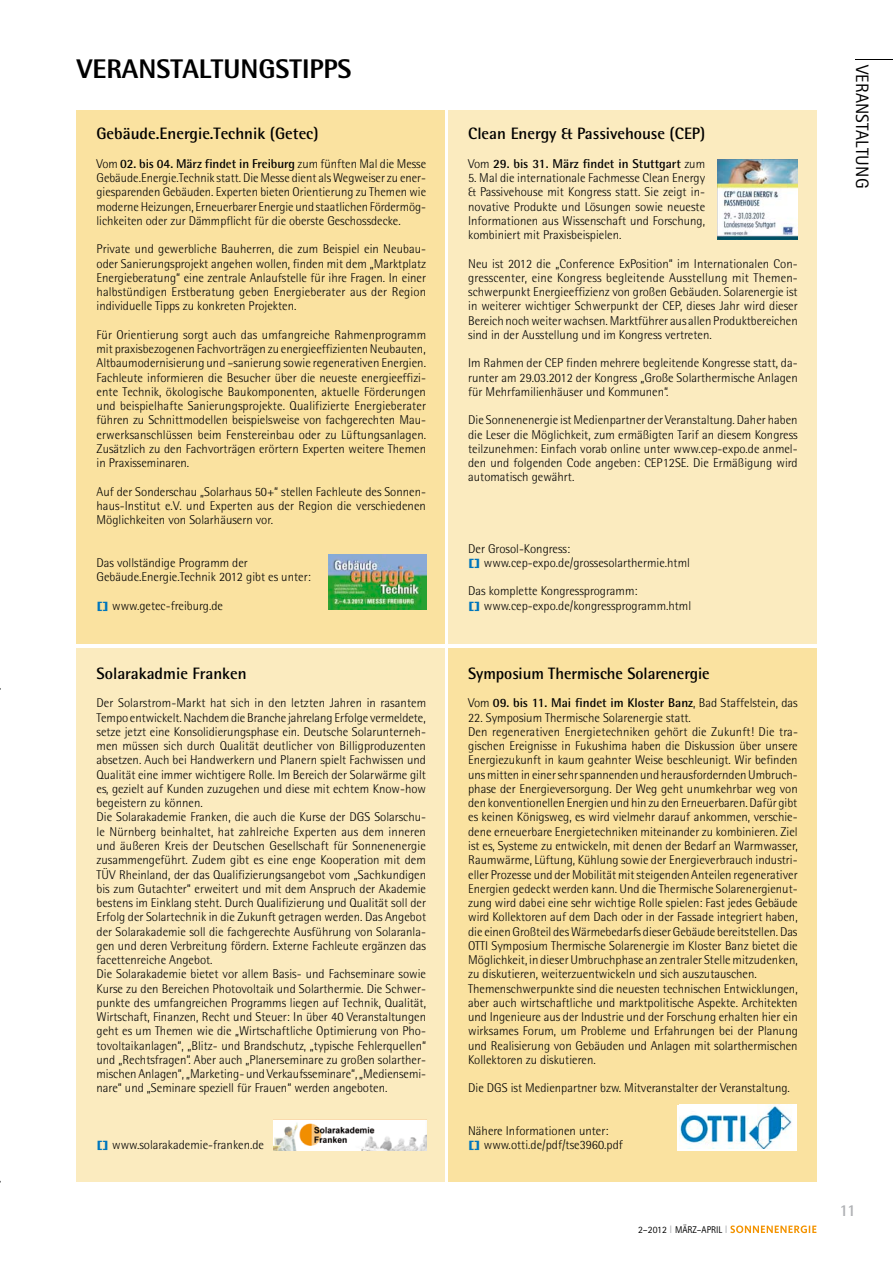
<style>
.page{position:relative;width:893px;height:1263px;background:#fff}
.page>*{position:absolute;margin:0;border:0;box-sizing:border-box;transform-origin:0 0}
.t1{font:800 27px "Rotis Semi Sans Std";color:#000}
.t2{font:18px "Rotis Sans Serif Std";letter-spacing:.01em;color:#000}
.t3{font:700 16.5px "Rotis Semi Sans Std";color:#000}
.t4{font:700 16.5px "Rotis Semi Sans Std";color:#b0b2b5}
.t5{font:300 12.75px/14.2px "Rotis Semi Sans Std";color:#000;text-align:justify}
.t6{font:700 12.75px "Rotis Semi Sans Std";color:#000}
.t7{font:9.75px "Rotis Sans Serif Std";color:#000}
.s1{font-weight:700}
.s2{font-family:"Arial";font-weight:700;font-size:10.05px;color:#0076bc}
.s3{font-weight:300}
.s4{font-size:10.8px;color:#b0b2b5}
</style>
<div class="page">
<svg style="left:730px;top:1225px;width:86px;height:8px"></svg>
<hr style="left:855px;top:59px;width:38px;height:1px;background:#000">
<div style="left:77px;top:111px;width:368px;height:533px;background:#fae2a0"></div>
<div style="left:448px;top:111px;width:369px;height:533px;background:#fbebbf"></div>
<div style="left:448px;top:648px;width:369px;height:533px;background:#fae2a0"></div>
<div style="left:77px;top:648px;width:368px;height:533px;background:#fbebbf"></div>
<img style="left:273px;top:1119px;width:153px;height:31px">
<div style="left:677px;top:1105px;width:119px;height:45px;background:#fff"></div>
<img style="left:680px;top:1106px;width:112px;height:42px">
<img style="left:718px;top:160px;width:79px;height:79px">
<img style="left:329px;top:555px;width:97px;height:55px">
<h1 class="t1" style="left:77px;top:52px;width:276px">vERANSTAlTUNGSTIPPS</h1>
<p class="t3" style="left:97px;top:124px;width:223px">gebäude.Energie.Technik (getec)</p>
<p class="t5" style="left:97px;top:156px;width:331px">Vom <span class="s1">02. bis 04. März findet in freiburg</span> zum fünften Mal die Messe Gebäude.Energie.Technik statt. Die Messe dient als Wegweiser zu ener&shy;giesparenden Gebäuden. Experten bieten Orientierung zu Themen wie moderne Heizungen, Erneuerbarer Energie und staatlichen Fördermög&shy;lichkeiten oder zur Dämmpflicht für die oberste Geschossdecke.</p>
<p class="t5" style="left:97px;top:242px;width:331px">Private und gewerbliche Bauherren, die zum Beispiel ein Neubau&shy;oder Sanierungsprojekt angehen wollen, finden mit dem „Marktplatz Energieberatung“ eine zentrale Anlaufstelle für ihre Fragen. In einer halbstündigen Erstberatung geben Energieberater aus der Region individuelle Tipps zu konkreten Projekten.</p>
<p class="t5" style="left:97px;top:327px;width:331px">Für Orientierung sorgt auch das umfangreiche Rahmenprogramm mit praxisbezogenen Fachvorträgen zu energieeffizienten Neubauten, Altbaumodernisierung und –sanierung sowie regenerativen Energien.<br>Fachleute informieren die Besucher über die neueste energieeffizi&shy;ente Technik, ökologische Baukomponenten, aktuelle Förderungen und beispielhafte Sanierungsprojekte. Qualifizierte Energieberater führen zu Schnittmodellen beispielsweise von fachgerechten Mau&shy;erwerksanschlüssen beim Fenstereinbau oder zu Lüftungsanlagen.<br>Zusätzlich zu den Fachvorträgen erörtern Experten weitere Themen in Praxisseminaren.</p>
<p class="t5" style="left:97px;top:484px;width:331px">Auf der Sonderschau „Solarhaus 50+“ stellen Fachleute des Sonnen&shy;haus-Institut e.V. und Experten aus der Region die verschiedenen Möglichkeiten von Solarhäusern vor.</p>
<p class="t5" style="left:97px;top:555px;width:216px">Das vollständige Programm der<br>Gebäude.Energie.Technik 2012 gibt es unter:</p>
<p class="t5" style="left:97px;top:598px;width:128px"><span class="s2">[]</span> www.getec-freiburg.de</p>
<p class="t3" style="left:97px;top:663px;width:152px">Solarakadmie franken</p>
<p class="t5" style="left:97px;top:696px;width:331px;text-align:left">Der Solarstrom-Markt hat sich in den letzten Jahren in rasantem Tempo entwickelt. Nachdem die Branche jahrelang Erfolge vermeldete, setze jetzt eine Konsolidierungsphase ein. Deutsche Solarunterneh&shy;men müssen sich durch Qualität deutlicher von Billigproduzenten absetzen. Auch bei Handwerkern und Planern spielt Fachwissen und Qualität eine immer wichtigere Rolle. Im Bereich der Solarwärme gilt es, gezielt auf Kunden zuzugehen und diese mit echtem Know-how begeistern zu können.<br>Die Solarakademie Franken, die auch die Kurse der DGS Solarschu&shy;le Nürnberg beinhaltet, hat zahlreiche Experten aus dem inneren und äußeren Kreis der Deutschen Gesellschaft für Sonnenenergie zusammengeführt. Zudem gibt es eine enge Kooperation mit dem TÜV Rheinland, der das Qualifizierungsangebot vom „Sachkundigen bis zum Gutachter“ erweitert und mit dem Anspruch der Akademie bestens im Einklang steht. Durch Qualifizierung und Qualität soll der Erfolg der Solartechnik in die Zukunft getragen werden. Das Angebot der Solarakademie soll die fachgerechte Ausführung von Solaranla&shy;gen und deren Verbreitung fördern. Externe Fachleute ergänzen das facettenreiche Angebot.<br>Die Solarakademie bietet vor allem Basis- und Fachseminare sowie Kurse zu den Bereichen Photovoltaik und Solarthermie. Die Schwer&shy;punkte des umfangreichen Programms liegen auf Technik, Qualität, Wirtschaft, Finanzen, Recht und Steuer: In über 40 Veranstaltungen geht es um Themen wie die „Wirtschaftliche Optimierung von Pho&shy;tovoltaikanlagen“, „Blitz- und Brandschutz, „typische Fehlerquellen“ und „Rechtsfragen“. Aber auch „Planerseminare zu großen solarther&shy;mischen Anlagen“, „Marketing- und Verkaufsseminare“, „Mediensemi&shy;nare“ und „Seminare speziell für Frauen“ werden angeboten.</p>
<p class="t5" style="left:97px;top:1138px;width:169px"><span class="s2">[]</span> www.solarakademie-franken.de</p>
<p class="t3" style="left:468px;top:124px;width:239px">clean Energy &amp; Passivehouse (cEP)</p>
<p class="t6" style="left:468px;top:156px;width:238px"><span class="s3">Vom</span> 29. bis 31. März findet in Stuttgart <span class="s3">zum</span></p>
<p class="t5" style="left:468px;top:171px;width:238px">5. Mal die internationale Fachmesse Clean Energy &amp; Passivehouse mit Kongress statt. Sie zeigt in&shy;novative Produkte und Lösungen sowie neueste Informationen aus Wissenschaft und Forschung, kombiniert mit Praxisbeispielen.</p>
<p class="t5" style="left:468px;top:256px;width:331px">Neu ist 2012 die „Conference ExPosition“ im Internationalen Con&shy;gresscenter, eine Kongress begleitende Ausstellung mit Themen&shy;schwerpunkt Energieeffizienz von großen Gebäuden. Solarenergie ist in weiterer wichtiger Schwerpunkt der CEP, dieses Jahr wird dieser Bereich noch weiter wachsen. Marktführer aus allen Produktbereichen sind in der Ausstellung und im Kongress vertreten.</p>
<p class="t5" style="left:468px;top:356px;width:331px">Im Rahmen der CEP finden mehrere begleitende Kongresse statt, da&shy;runter am 29.03.2012 der Kongress „Große Solarthermische Anlagen für Mehrfamilienhäuser und Kommunen“.</p>
<p class="t5" style="left:468px;top:413px;width:331px">Die Sonnenenergie ist Medienpartner der Veranstaltung. Daher haben die Leser die Möglichkeit, zum ermäßigten Tarif an diesem Kongress teilzunehmen: Einfach vorab online unter www.cep-expo.de anmel&shy;den und folgenden Code angeben: CEP12SE. Die Ermäßigung wird automatisch gewährt.</p>
<p class="t5" style="left:468px;top:541px;width:223px">Der Grosol-Kongress:<br><span class="s2">[]</span> www.cep-expo.de/grossesolarthermie.html</p>
<p class="t5" style="left:468px;top:584px;width:225px">Das komplette Kongressprogramm:<br><span class="s2">[]</span> www.cep-expo.de/kongressprogramm.html</p>
<p class="t3" style="left:468px;top:663px;width:243px">Symposium Thermische Solarenergie</p>
<p class="t6" style="left:468px;top:695px;width:331px"><span class="s3">Vom</span> 09. bis 11. Mai findet im kloster banz<span class="s3">, Bad Staffelstein, das</span></p>
<p class="t5" style="left:468px;top:710px;width:331px;text-align:left">22. Symposium Thermische Solarenergie statt.<br>Den regenerativen Energietechniken gehört die Zukunft! Die tra&shy;gischen Ereignisse in Fukushima haben die Diskussion über unsere Energiezukunft in kaum geahnter Weise beschleunigt. Wir befinden uns mitten in einer sehr spannenden und herausfordernden Umbruch&shy;phase der Energieversorgung. Der Weg geht unumkehrbar weg von den konventionellen Energien und hin zu den Erneuerbaren. Dafür gibt es keinen Königsweg, es wird vielmehr darauf ankommen, verschie&shy;dene erneuerbare Energietechniken miteinander zu kombinieren. Ziel ist es, Systeme zu entwickeln, mit denen der Bedarf an Warmwasser, Raumwärme, Lüftung, Kühlung sowie der Energieverbrauch industri&shy;eller Prozesse und der Mobilität mit steigenden Anteilen regenerativer Energien gedeckt werden kann. Und die Thermische Solarenergienut&shy;zung wird dabei eine sehr wichtige Rolle spielen: Fast jedes Gebäude wird Kollektoren auf dem Dach oder in der Fassade integriert haben, die einen Großteil des Wärmebedarfs dieser Gebäude bereitstellen. Das OTTI Symposium Thermische Solarenergie im Kloster Banz bietet die Möglichkeit, in dieser Umbruchphase an zentraler Stelle mitzudenken, zu diskutieren, weiterzuentwickeln und sich auszutauschen.<br>Themenschwerpunkte sind die neuesten technischen Entwicklungen, aber auch wirtschaftliche und marktpolitische Aspekte. Architekten und Ingenieure aus der Industrie und der Forschung erhalten hier ein wirksames Forum, um Probleme und Erfahrungen bei der Planung und Realisierung von Gebäuden und Anlagen mit solarthermischen Kollektoren zu diskutieren.</p>
<p class="t5" style="left:468px;top:1081px;width:323px">Die DGS ist Medienpartner bzw. Mitveranstalter der Veranstaltung.</p>
<p class="t5" style="left:468px;top:1124px;width:156px">Nähere Informationen unter: <span class="s2">[]</span> www.otti.de/pdf/tse3960.pdf</p>
<p class="t7" style="left:638px;top:1223px;width:91px">2–2012 <span class="s4">I</span> MÄRZ–APRIL <span class="s4">I</span></p>
<h2 class="t2" style="left:873px;top:65px;width:125px;rotate:90deg">VERANSTALTUNG</h2>
<p class="t4" style="left:839px;top:1200px;width:18px">11</p>
</div>
